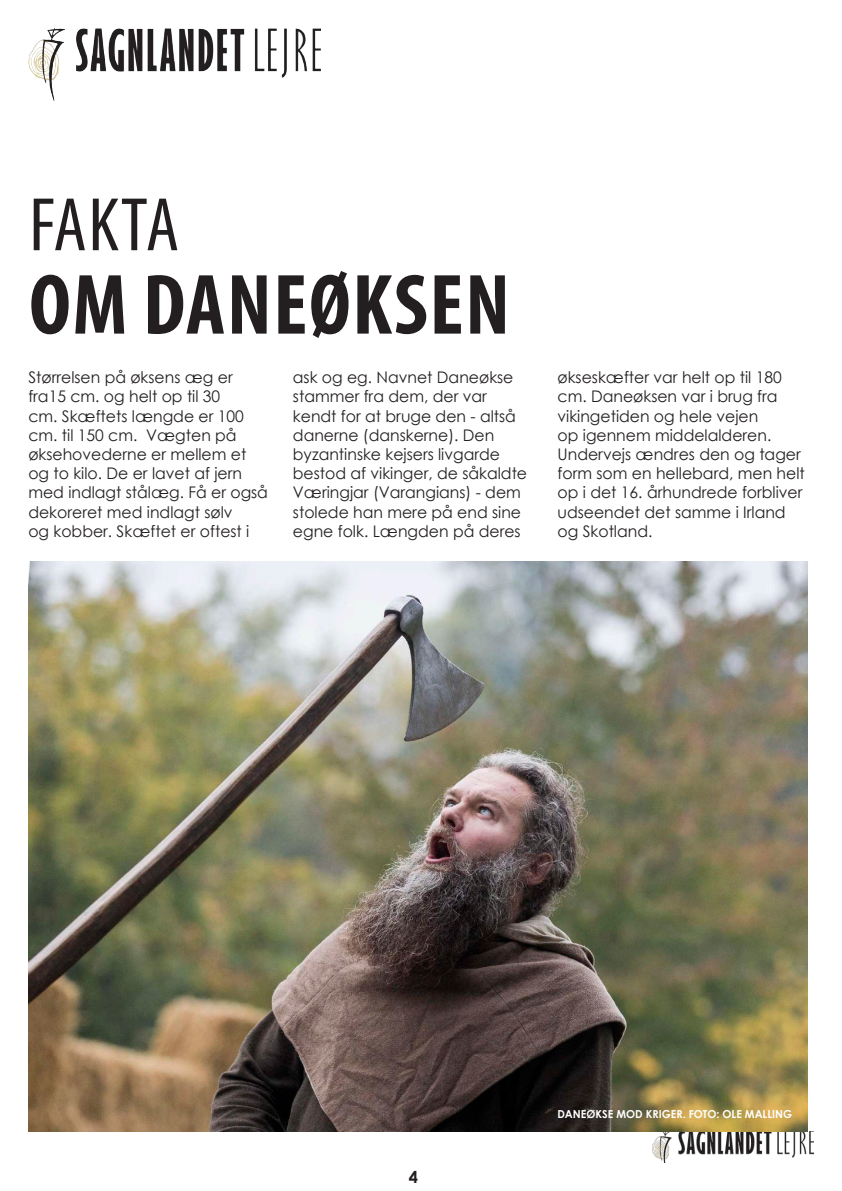
<style>
.page{position:relative;width:842px;height:1191px;background:#fff}
.page>*{position:absolute;margin:0;border:0;box-sizing:border-box;transform-origin:0 0}
.t1{font:700 condensed 86.4px "Myriad Pro";letter-spacing:.02em;color:#231f20}
.t2{font:condensed 76.5px "Myriad Pro";letter-spacing:-.005em;color:#231f20}
.t3{font:700 16.5px "Century Gothic";color:#231f20}
.t4{font:16px/19.2px "Century Gothic";color:#231f20}
.t5{font:700 11px "Century Gothic";color:#fff}
</style>
<div class="page">
<img style="left:28px;top:28px;width:293px;height:73px">
<img style="left:652px;top:1131px;width:162px;height:31px">
<img style="left:28px;top:561px;width:780px;height:570px">
<h2 class="t2" style="left:29px;top:179px;width:152px">FAKTA</h2>
<h1 class="t1" style="left:29px;top:251px;width:482px">OM DANEØKSEN</h1>
<p class="t4" style="left:28px;top:367px;width:241px">Størrelsen på øksens æg er fra15 cm. og helt op til 30<br>cm. Skæftets længde er 100 cm. til 150 cm. Vægten på øksehovederne er mellem et og to kilo. De er lavet af jern med indlagt stålæg. Få er også dekoreret med indlagt sølv<br>og kobber. Skæftet er oftest i</p>
<p class="t4" style="left:293px;top:367px;width:236px">ask og eg. Navnet Daneøkse stammer fra dem, der var kendt for at bruge den - altså danerne (danskerne). Den byzantinske kejsers livgarde bestod af vikinger, de såkaldte<br>Væringjar (Varangians) - dem stolede han mere på end sine egne folk. Længden på deres</p>
<p class="t4" style="left:557px;top:367px;width:249px">økseskæfter var helt op til 180 cm. Daneøksen var i brug fra vikingetiden og hele vejen<br>op igennem middelalderen.<br>Undervejs ændres den og tager form som en hellebard, men helt op i det 16. århundrede forbliver udseendet det samme i Irland og Skotland.</p>
<p class="t3" style="left:409px;top:1164px;width:11px">4</p>
<p class="t5" style="left:557px;top:1105px;width:236px">DANEØKSE MOD KRIGER. FOTO: OLE MALLING</p>
</div>
